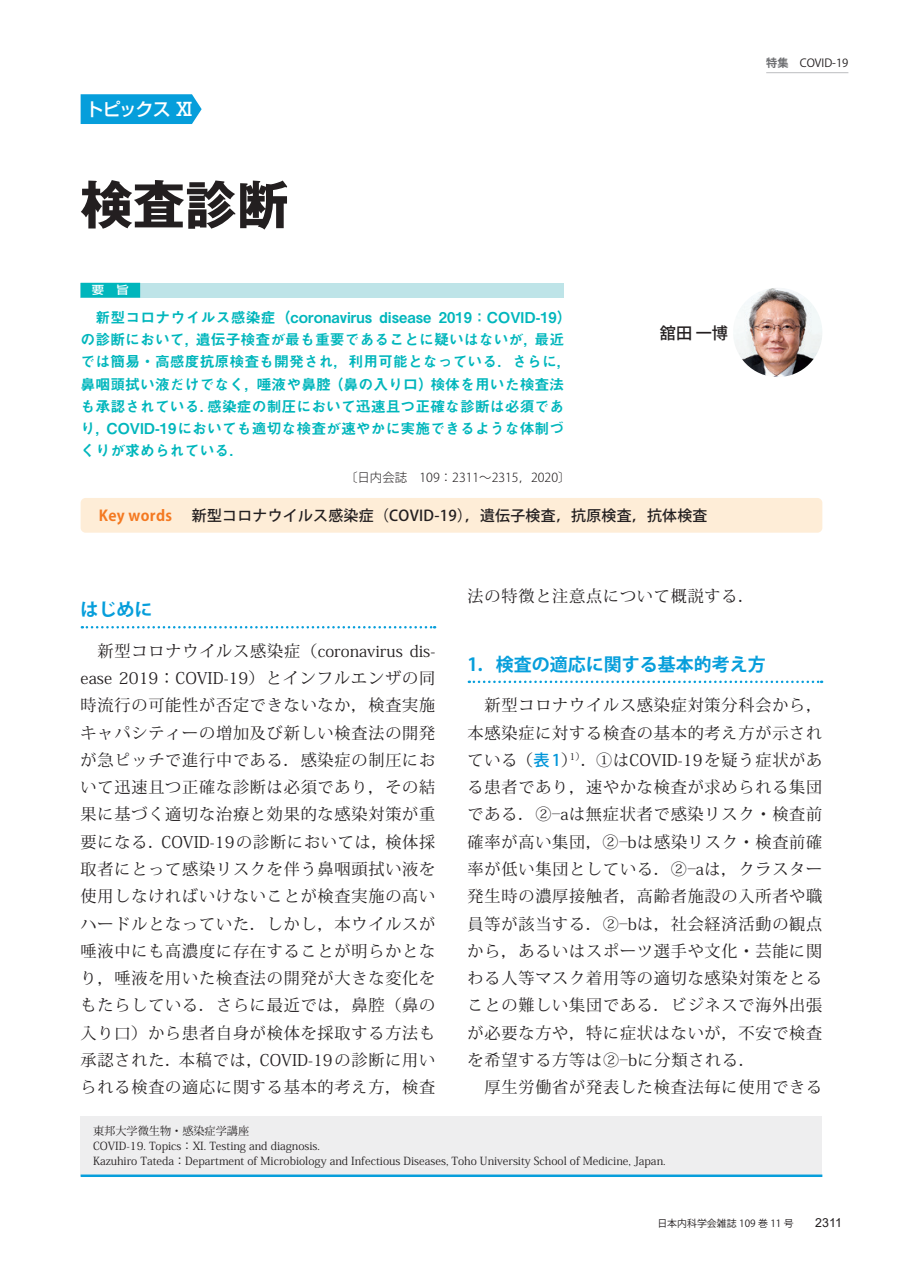
<style>
.page{position:relative;width:903px;height:1275px;background:#fff}
.page>*{position:absolute;margin:0;border:0;box-sizing:border-box;transform-origin:0 0}
.C{font:700 52.15px "Gothic MB101 Pr 6 N";color:#231f20}
.I-1{font:700 18.03px "Koz Go Pr 6 N";color:#069edb}
.t1{font:500 18.03px "Shin Go Pro";letter-spacing:-.055em;color:#fff}
.grid-13q{font:16.1px/27.3px "Koz Min Pr 6 N";letter-spacing:.05em;color:#231f20;text-align:justify}
.D{font:500 16.1px "Koz Go Pr 6 N";color:#231f20}
.E-2{font:14.88px/22.4px "Midashi Go Pr 6 N MB31";color:#00b6bc}
.G{font:500 14.88px "Koz Go Pr 6 N";letter-spacing:.02em;color:#231f20}
.G-2{font:700 14.88px "Koz Go Pr 6 N";letter-spacing:.02em;color:#f47921}
.F{font:300 12.42px "Koz Go Pr 6 N";color:#231f20}
.t2{font:12.42px "Arial";color:#231f20}
.H_1-3{font:11.2px "Koz Min Pr 6 N";color:#231f20}
.t3{font:11.2px "Koz Go Pr 6 N";color:#231f20}
.t4{font:500 11.2px "Shin Go Pr 6 N";color:#fff;scale:1.1 1}
.t5{font:9.97px "Koz Go Pr 6 N";color:#231f20}
.s1{font-weight:700;color:#6c6d70}
.s2{font-family:"Koz Go Pr 6 N";font-weight:500;color:#0095d9}
</style>
<div class="page">
<svg style="left:82px;top:626px;width:353px;height:2px"></svg>
<svg style="left:469px;top:681px;width:353px;height:2px"></svg>
<div style="left:81px;top:283px;width:483px;height:15px;background:#bee4e8"></div>
<div style="left:81px;top:283px;width:59px;height:15px;background:#00b6bc"></div>
<div style="left:81px;top:498px;width:741px;height:35px;background:#feedd7;border-radius:5px"></div>
<img style="left:733px;top:288px;width:89px;height:89px;border-radius:45px">
<div style="left:81px;top:1116px;width:741px;height:60px;background:#eeeeef"></div>
<hr style="left:81px;top:1174px;width:741px;height:3px;background:#069edb">
<svg style="left:81px;top:94px;width:121px;height:30px;background:#12a2dc"></svg>
<hr style="left:766px;top:72px;width:82px;height:1px;background:#bcbdc0">
<p class="t1" style="left:85px;top:94px;width:109px">トピックス Ⅺ</p>
<p class="C" style="left:81px;top:161px;width:210px">検査診断</p>
<p class="t4" style="left:92px;top:281px;width:35px">要　旨</p>
<p class="E-2" style="left:81px;top:305px;width:493px">　新型コロナウイルス感染症（coronavirus disease 2019：COVID-19）の診断において，遺伝子検査が最も重要であることに疑いはないが，最近では簡易・高感度抗原検査も開発され，利用可能となっている．さらに，鼻咽頭拭い液だけでなく，唾液や鼻腔（鼻の入り口）検体を用いた検査法も承認されている．感染症の制圧において迅速且つ正確な診断は必須であり，COVID-19においても適切な検査が速やかに実施できるような体制づくりが求められている．</p>
<p class="F" style="left:345px;top:470px;width:227px">〔日内会誌　109：2311～2315，2020〕</p>
<p class="G-2" style="left:99px;top:507px;width:75px">Key words</p>
<p class="G" style="left:192px;top:507px;width:517px">新型コロナウイルス感染症（COVID-19），遺伝子検査，抗原検査，抗体検査</p>
<p class="D" style="left:660px;top:324px;width:70px">舘田一博</p>
<p class="t3" style="left:766px;top:57px;width:84px"><span class="s1">特集</span> COVID-19</p>
<p class="I-1" style="left:81px;top:600px;width:73px">はじめに</p>
<p class="grid-13q" style="left:81px;top:637px;width:356px">　新型コロナウイルス感染症（coronavirus dis&shy;ease 2019：COVID-19）とインフルエンザの同時流行の可能性が否定できないなか，検査実施キャパシティーの増加及び新しい検査法の開発が急ピッチで進行中である．感染症の制圧において迅速且つ正確な診断は必須であり，その結果に基づく適切な治療と効果的な感染対策が重要になる．COVID-19の診断においては，検体採取者にとって感染リスクを伴う鼻咽頭拭い液を使用しなければいけないことが検査実施の高いハードルとなっていた．しかし，本ウイルスが唾液中にも高濃度に存在することが明らかとなり，唾液を用いた検査法の開発が大きな変化をもたらしている．さらに最近では，鼻腔（鼻の入り口）から患者自身が検体を採取する方法も承認された．本稿では，COVID-19の診断に用いられる検査の適応に関する基本的考え方，検査</p>
<p class="grid-13q" style="left:468px;top:583px;width:288px">法の特徴と注意点について概説する．</p>
<p class="I-1" style="left:468px;top:654px;width:300px">1．検査の適応に関する基本的考え方</p>
<p class="grid-13q" style="left:468px;top:692px;width:356px">　新型コロナウイルス感染症対策分科会から，本感染症に対する検査の基本的考え方が示されている（<span class="s2">表1</span>）<sup>1）</sup>．①はCOVID-19を疑う症状がある患者であり，速やかな検査が求められる集団である．②―aは無症状者で感染リスク・検査前確率が高い集団，②―bは感染リスク・検査前確率が低い集団としている．②―aは，クラスター発生時の濃厚接触者，高齢者施設の入所者や職員等が該当する．②―bは，社会経済活動の観点から，あるいはスポーツ選手や文化・芸能に関わる人等マスク着用等の適切な感染対策をとることの難しい集団である．ビジネスで海外出張が必要な方や，特に症状はないが，不安で検査を希望する方等は②―bに分類される．</p>
<p class="grid-13q" style="left:468px;top:1074px;width:356px">　厚生労働省が発表した検査法毎に使用できる</p>
<p class="H_1-3" style="left:93px;top:1125px;width:158px">東邦大学微生物・感染症学講座</p>
<p class="H_1-3" style="left:93px;top:1140px;width:228px">COVID-19. Topics：XI. Testing and diagnosis.</p>
<p class="H_1-3" style="left:93px;top:1155px;width:574px">Kazuhiro Tateda：Department of Microbiology and Infectious Diseases, Toho University School of Medicine, Japan.</p>
<p class="t5" style="left:657px;top:1217px;width:138px">日本内科学会雑誌 109 巻 11 号</p>
<p class="t2" style="left:815px;top:1214px;width:28px">2311</p>
</div>
